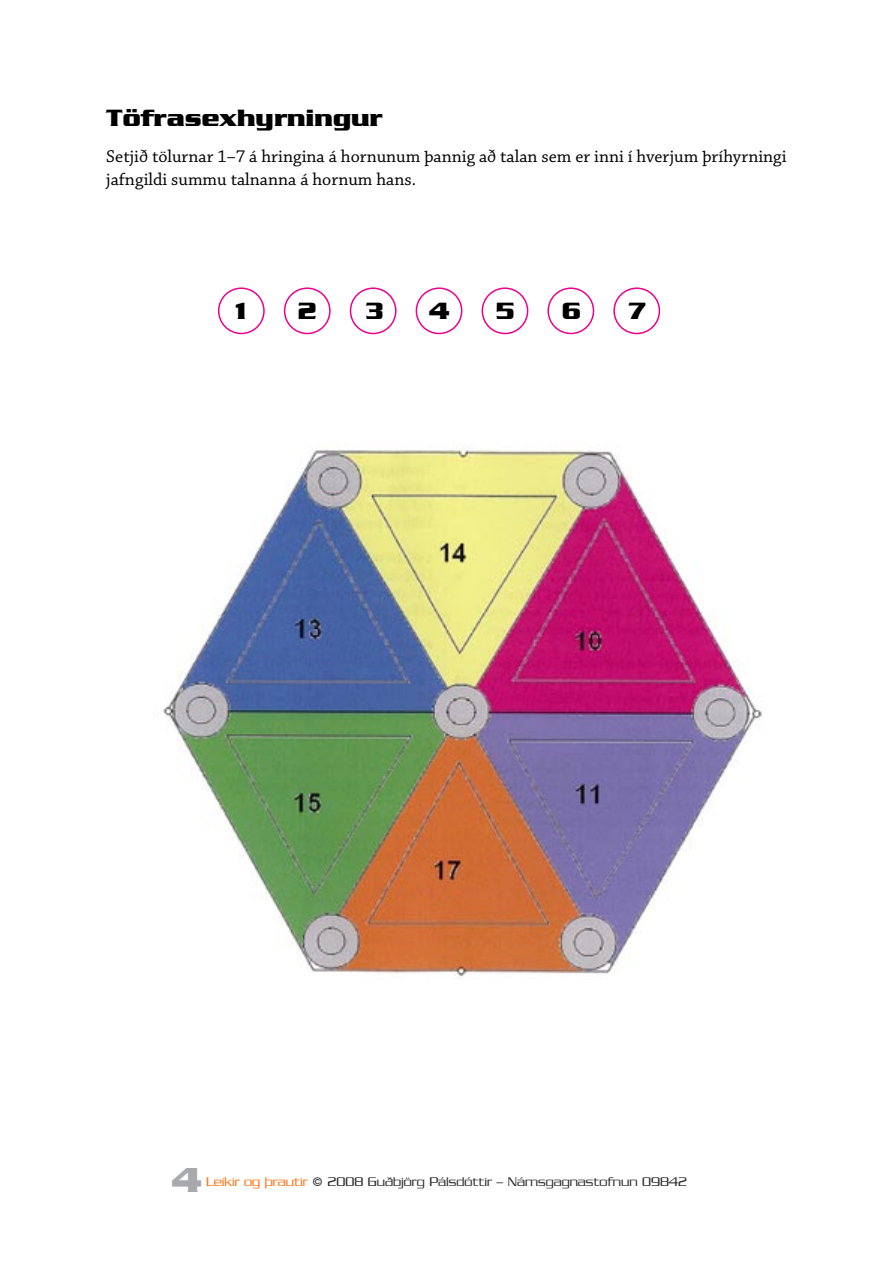
<style>
.page{position:relative;width:893px;height:1263px;background:#fff}
.page>*{position:absolute;margin:0;border:0;box-sizing:border-box;transform-origin:0 0}
.t1{font:700 37.5px "Serpentine";color:#a7a9ac}
.t2{font:700 25.5px "Serpentine";color:#000}
.t3{font:18px/23.2px "Chaparral Pro";color:#000}
.t4{font:300 13.5px "Serpentine";color:#29292a}
.s1{color:#ff6e0d}
</style>
<div class="page">
<img style="left:163px;top:445px;width:599px;height:534px">
<div style="left:218px;top:287px;width:47px;height:47px;border:2px solid #ec008c;border-radius:50%"></div>
<div style="left:284px;top:287px;width:47px;height:47px;border:2px solid #ec008c;border-radius:50%"></div>
<div style="left:350px;top:287px;width:46px;height:47px;border:2px solid #ec008c;border-radius:50%"></div>
<div style="left:416px;top:287px;width:46px;height:47px;border:2px solid #ec008c;border-radius:50%"></div>
<div style="left:482px;top:287px;width:46px;height:47px;border:2px solid #ec008c;border-radius:50%"></div>
<div style="left:547px;top:287px;width:47px;height:47px;border:2px solid #ec008c;border-radius:50%"></div>
<div style="left:613px;top:287px;width:47px;height:47px;border:2px solid #ec008c;border-radius:50%"></div>
<h2 class="t2" style="left:106px;top:103px;width:278px">Töfrasexhyrningur</h2>
<p class="t3" style="left:106px;top:145px;width:682px">Setjið tölurnar 1–7 á hringina á hornunum þannig að talan sem er inni í hverjum þríhyrningi jafngildi summu talnanna á hornum hans.</p>
<h2 class="t2" style="left:235px;top:296px;width:14px">1</h2>
<h2 class="t2" style="left:298px;top:296px;width:20px">2</h2>
<h2 class="t2" style="left:366px;top:296px;width:19px">3</h2>
<h2 class="t2" style="left:429px;top:296px;width:22px">4</h2>
<h2 class="t2" style="left:496px;top:296px;width:20px">5</h2>
<h2 class="t2" style="left:562px;top:296px;width:21px">6</h2>
<h2 class="t2" style="left:629px;top:296px;width:19px">7</h2>
<h1 class="t1" style="left:172px;top:1158px;width:31px">4</h1>
<p class="t4" style="left:206px;top:1174px;width:482px"><span class="s1">Leikir og þrautir</span> © 2008 Guðbjörg Pálsdóttir – Námsgagnastofnun 09842</p>
</div>
